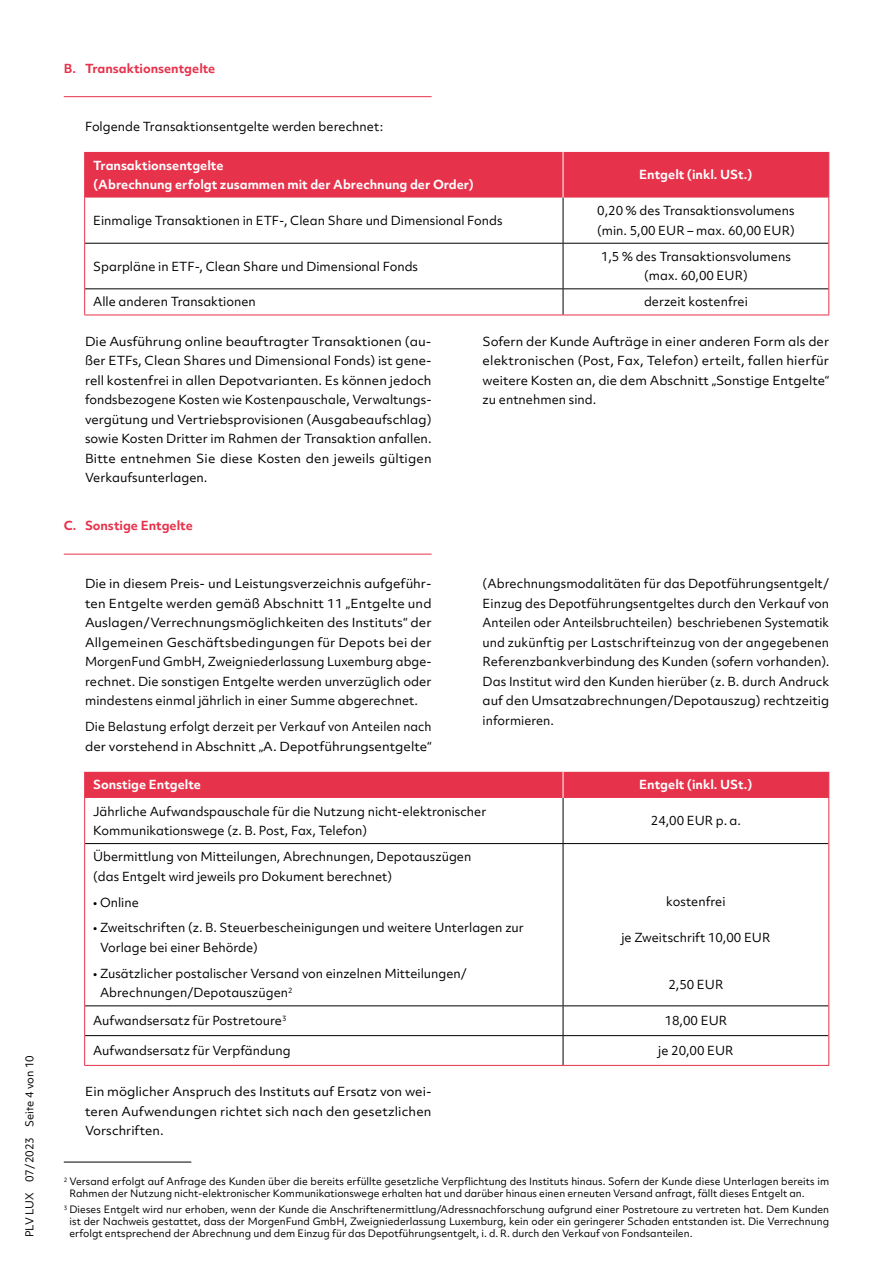
<style>
.page{position:relative;width:893px;height:1263px;background:#fff}
.page>*{position:absolute;margin:0;border:0;box-sizing:border-box;transform-origin:0 0}
.t1{font:12px/19.5px "Objektiv Mk 2";color:#000}
.t2{font:12px/19.5px "Objektiv Mk 2";color:#000;text-align:justify;scale:1.05 1}
.t3{font:12px/19.5px "Objektiv Mk 2";color:#000;text-align:justify;scale:1.06 1}
.t4{font:12px/19.5px "Objektiv Mk 2";color:#000;text-align:justify;scale:1.04 1}
.t5{font:700 12px/19.5px "Objektiv Mk 2";color:#fff}
.t6{font:700 12px "Objektiv Mk 2";color:#e7324b}
.t7{font:10.5px "Objektiv Mk 1";color:#000}
.t8{font:9.75px/12px "Objektiv Mk 2";color:#000}
</style>
<div class="page">
<hr style="left:64px;top:554px;width:368px;height:1px;background:#e7324b">
<hr style="left:64px;top:1162px;width:127px;height:1px;background:#000">
<hr style="left:64px;top:96px;width:368px;height:1px;background:#e7324b">
<div style="left:85px;top:152px;width:743px;height:46px;background:#e7324b"></div>
<hr style="left:563px;top:198px;width:1px;height:45px;background:#000">
<hr style="left:563px;top:243px;width:265px;height:1px;background:#000">
<hr style="left:563px;top:244px;width:1px;height:44px;background:#000">
<hr style="left:85px;top:288px;width:478px;height:1px;background:#000">
<hr style="left:563px;top:288px;width:265px;height:1px;background:#000">
<svg style="left:563px;top:289px;width:1px;height:26px"></svg>
<hr style="left:84px;top:198px;width:1px;height:45px;background:#e7324b">
<hr style="left:84px;top:243px;width:1px;height:46px;background:#e7324b">
<svg style="left:84px;top:289px;width:1px;height:26px"></svg>
<hr style="left:563px;top:152px;width:1px;height:46px;background:#fff">
<hr style="left:84px;top:152px;width:1px;height:46px;background:#e7324b">
<hr style="left:85px;top:243px;width:478px;height:1px;background:#000">
<hr style="left:828px;top:152px;width:1px;height:46px;background:#e7324b">
<hr style="left:828px;top:198px;width:1px;height:45px;background:#e7324b">
<hr style="left:828px;top:243px;width:1px;height:46px;background:#e7324b">
<svg style="left:828px;top:289px;width:1px;height:26px"></svg>
<hr style="left:84px;top:315px;width:479px;height:1px;background:#e7324b">
<hr style="left:563px;top:315px;width:266px;height:1px;background:#e7324b">
<div style="left:84px;top:772px;width:745px;height:26px;background:#e7324b"></div>
<hr style="left:563px;top:798px;width:1px;height:45px;background:#000">
<hr style="left:85px;top:843px;width:478px;height:1px;background:#000">
<hr style="left:563px;top:843px;width:265px;height:1px;background:#000">
<hr style="left:563px;top:844px;width:1px;height:161px;background:#000">
<hr style="left:85px;top:1005px;width:478px;height:1px;background:#000">
<hr style="left:563px;top:1005px;width:265px;height:1px;background:#000">
<hr style="left:85px;top:1035px;width:478px;height:1px;background:#000">
<hr style="left:563px;top:1035px;width:265px;height:1px;background:#000">
<svg style="left:563px;top:1006px;width:1px;height:59px"></svg>
<hr style="left:84px;top:798px;width:1px;height:45px;background:#e7324b">
<hr style="left:828px;top:798px;width:1px;height:45px;background:#e7324b">
<hr style="left:84px;top:843px;width:1px;height:163px;background:#e7324b">
<hr style="left:828px;top:843px;width:1px;height:163px;background:#e7324b">
<svg style="left:84px;top:1006px;width:1px;height:29px"></svg>
<svg style="left:828px;top:1006px;width:1px;height:29px"></svg>
<hr style="left:84px;top:1035px;width:1px;height:30px;background:#e7324b">
<hr style="left:828px;top:1035px;width:1px;height:30px;background:#e7324b">
<hr style="left:84px;top:1065px;width:479px;height:1px;background:#e7324b">
<hr style="left:563px;top:1065px;width:266px;height:1px;background:#e7324b">
<p class="t7" style="left:22px;top:1237px;width:183px;rotate:-90deg">PLV LUX 07/2023 Seite 4 von 10</p>
<p class="t6" style="left:64px;top:60px;width:153px">B. Transaktionsentgelte</p>
<p class="t1" style="left:85px;top:116px;width:300px">Folgende Transaktionsentgelte werden berechnet :</p>
<p class="t5" style="left:93px;top:155px;width:382px">Transaktionsentgelte<br>(Abrechnung erfolgt zusammen mit der Abrechnung der Order)</p>
<p class="t5" style="left:639px;top:165px;width:115px">Entgelt (inkl. USt.)</p>
<p class="t1" style="left:93px;top:211px;width:411px">Einmalige Transaktionen in ETF-, Clean Share und Dimensional Fonds</p>
<p class="t1" style="left:597px;top:201px;width:199px">0,20 % des Transaktionsvolumens (min. 5,00 EUR – max. 60,00 EUR)</p>
<p class="t1" style="left:93px;top:256px;width:326px">Sparpläne in ETF-, Clean Share und Dimensional Fonds</p>
<p class="t1" style="left:601px;top:246px;width:191px;text-align:center">1,5 % des Transaktionsvolumens (max. 60,00 EUR)</p>
<p class="t1" style="left:93px;top:292px;width:164px">Alle anderen Transaktionen</p>
<p class="t1" style="left:644px;top:292px;width:105px">derzeit kostenfrei</p>
<p class="t3" style="left:85px;top:331px;width:328px">Die Aus füh rung online beauftragter Transaktionen (au&shy;ßer ETFs, Clean Shares und Dimensional Fonds) ist gene&shy;rell kos ten frei in allen Depotvarianten. Es können je doch fonds be zo gene Kosten wie Kostenpauschale, Ver wal tungs&shy;ver gü tung und Vertriebsprovisionen (Aus gabe auf schlag) sowie Kosten Dritter im Rahmen der Transaktion anfallen.<br>Bitte entnehmen Sie diese Kosten den jeweils gültigen Verkaufs unterlagen.</p>
<p class="t4" style="left:483px;top:331px;width:335px">Sofern der Kunde Aufträge in einer anderen Form als der elek tronischen (Post, Fax, Telefon) erteilt, fallen hier für weitere Kosten an, die dem Abschnitt „Sonstige Ent gelte“ zu entnehmen sind.</p>
<p class="t6" style="left:64px;top:517px;width:131px">C. Sonstige Entgelte</p>
<p class="t2" style="left:85px;top:574px;width:332px">Die in diesem Preis- und Leistungsverzeichnis aufgeführ&shy;ten Ent gelte werden gemäß Abschnitt 11 „Entgelte und Aus la gen/Verrechnungsmöglichkeiten des Instituts“ der All ge meinen Geschäftsbedingungen für Depots bei der MorgenFund GmbH, Zweigniederlassung Luxemburg abge&shy;rech net. Die sonstigen Entgelte wer den unverzüglich oder min des tens einmal jährlich in einer Sum me abgerechnet.</p>
<p class="t1" style="left:85px;top:717px;width:348px">Die Belastung erfolgt derzeit per Verkauf von An tei len nach der vorstehend in Abschnitt „A. Depot füh rungs ent gelte“</p>
<p class="t1" style="left:483px;top:574px;width:348px;text-align:justify">(Ab rech nungs moda li täten für das Depot füh rungs ent gelt/ Einzug des Depot führungs entgeltes durch den Ver kauf von Anteilen oder Anteils bruch teilen) beschriebe nen Syste ma tik und zu künftig per Last schrifteinzug von der ange gebenen Referenz bank ver bin dung des Kunden (so fern vor handen).<br>Das Insti tut wird den Kunden hierüber (z. B. durch An druck auf den Umsatz abrechnungen/Depot aus zug) recht zeitig infor mieren.</p>
<p class="t5" style="left:93px;top:775px;width:109px">Sonstige Entgelte</p>
<p class="t5" style="left:639px;top:775px;width:115px">Entgelt (inkl. USt.)</p>
<p class="t1" style="left:93px;top:801px;width:395px">Jährliche Aufwandspauschale für die Nutzung nicht-elektronischer<br>Kommunikationswege (z. B. Post, Fax, Telefon)</p>
<p class="t1" style="left:651px;top:811px;width:92px">24,00 EUR p. a.</p>
<p class="t1" style="left:93px;top:847px;width:380px">Übermittlung von Mitteilungen, Abrechnungen, Depotauszügen (das Entgelt wird jeweils pro Dokument berechnet)</p>
<p class="t1" style="left:93px;top:892px;width:47px">• Online</p>
<p class="t1" style="left:100px;top:918px;width:425px;text-indent:-7px">• Zweitschriften (z. B. Steuerbescheinigungen und weitere Unterlagen zur<br>Vorlage bei einer Behörde)</p>
<p class="t1" style="left:100px;top:963px;width:368px;text-indent:-7px">• Zusätzlicher postalischer Versand von einzelnen Mitteilungen/<br>Abrechnungen/Depotauszügen<sup>2</sup></p>
<p class="t1" style="left:666px;top:892px;width:61px">kostenfrei</p>
<p class="t1" style="left:621px;top:927px;width:150px">je Zweitschrift 10,00 EUR</p>
<p class="t1" style="left:668px;top:974px;width:56px">2,50 EUR</p>
<p class="t1" style="left:93px;top:1011px;width:195px">Aufwandsersatz für Postretoure<sup>3</sup></p>
<p class="t1" style="left:665px;top:1011px;width:64px">18,00 EUR</p>
<p class="t1" style="left:93px;top:1041px;width:199px">Aufwandsersatz für Verpfändung</p>
<p class="t1" style="left:658px;top:1041px;width:77px">je 20,00 EUR</p>
<p class="t2" style="left:85px;top:1082px;width:332px">Ein möglicher Anspruch des Instituts auf Ersatz von wei&shy;teren Aufwendungen richtet sich nach den gesetzlichen Vorschriften.</p>
<p class="t8" style="left:69px;top:1175px;width:761px;text-indent:-6px"><sup>2</sup> Versand erfolgt auf Anfrage des Kunden über die bereits erfüllte gesetzliche Verpflichtung des Instituts hinaus. Sofern der Kunde diese Unterlagen bereits im<br>Rahmen der Nutzung nicht-elektronischer Kommunikationswege erhalten hat und darüber hinaus einen erneuten Versand anfragt, fällt dieses Entgelt an.</p>
<p class="t8" style="left:69px;top:1204px;width:761px;text-align:justify;text-indent:-6px"><sup>3</sup> Dieses Entgelt wird nur erhoben, wenn der Kunde die Anschriftenermittlung/Adressnachforschung aufgrund einer Postretoure zu vertreten hat. Dem Kunden ist der Nachweis gestattet, dass der MorgenFund GmbH, Zweigniederlassung Luxemburg, kein oder ein geringerer Schaden entstanden ist. Die Verrechnung erfolgt entsprechend der Abrechnung und dem Einzug für das Depotführungsentgelt, i. d. R. durch den Verkauf von Fondsanteilen.</p>
</div>
